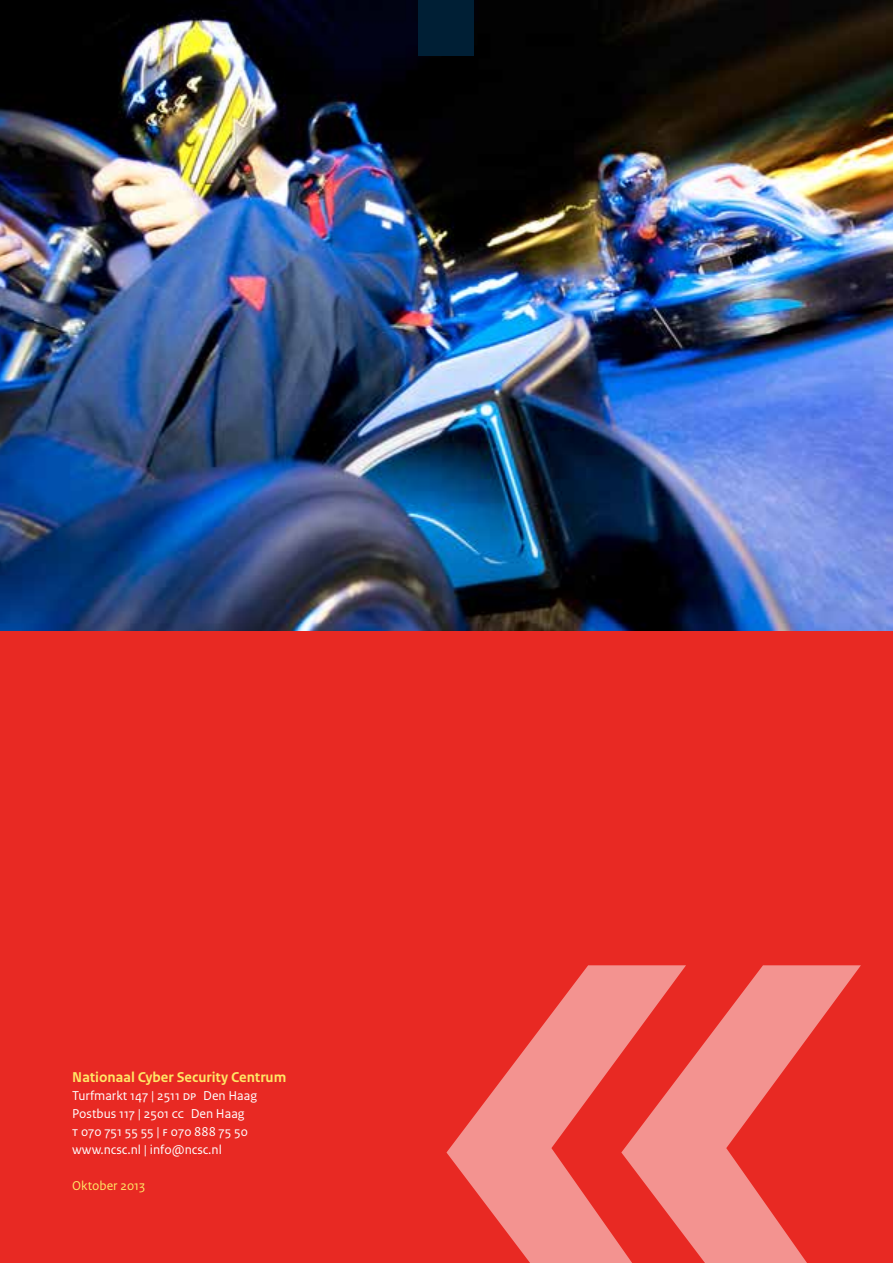
<style>
.page{position:relative;width:893px;height:1263px;background:#fff}
.page>*{position:absolute;margin:0;border:0;box-sizing:border-box;transform-origin:0 0}
.t1{font:700 15px "Rijksoverheid Sans Text";color:#ffe766}
.t2{font:13.5px/18px "Rijksoverheid Sans Text";color:#fff}
.t3{font:13.5px "Rijksoverheid Sans Text";color:#ffe766}
</style>
<div class="page">
<img style="left:0;top:0;width:893px;height:631px">
<div style="left:0;top:631px;width:893px;height:632px;background:#e82923"></div>
<svg style="left:446px;top:965px;width:415px;height:298px"></svg>
<div style="left:419px;top:0;width:55px;height:55px;background:#001f35"></div>
<p class="t1" style="left:72px;top:1068px;width:216px">Nationaal Cyber Security Centrum</p>
<p class="t2" style="left:72px;top:1087px;width:186px">Turfmarkt 147 | 2511 dp Den Haag<br>Postbus 117 | 2501 cc Den Haag<br>t 070 751 55 55 | f 070 888 75 50 www.ncsc.nl | info@ncsc.nl</p>
<p class="t3" style="left:72px;top:1178px;width:74px">Oktober 2013</p>
</div>
